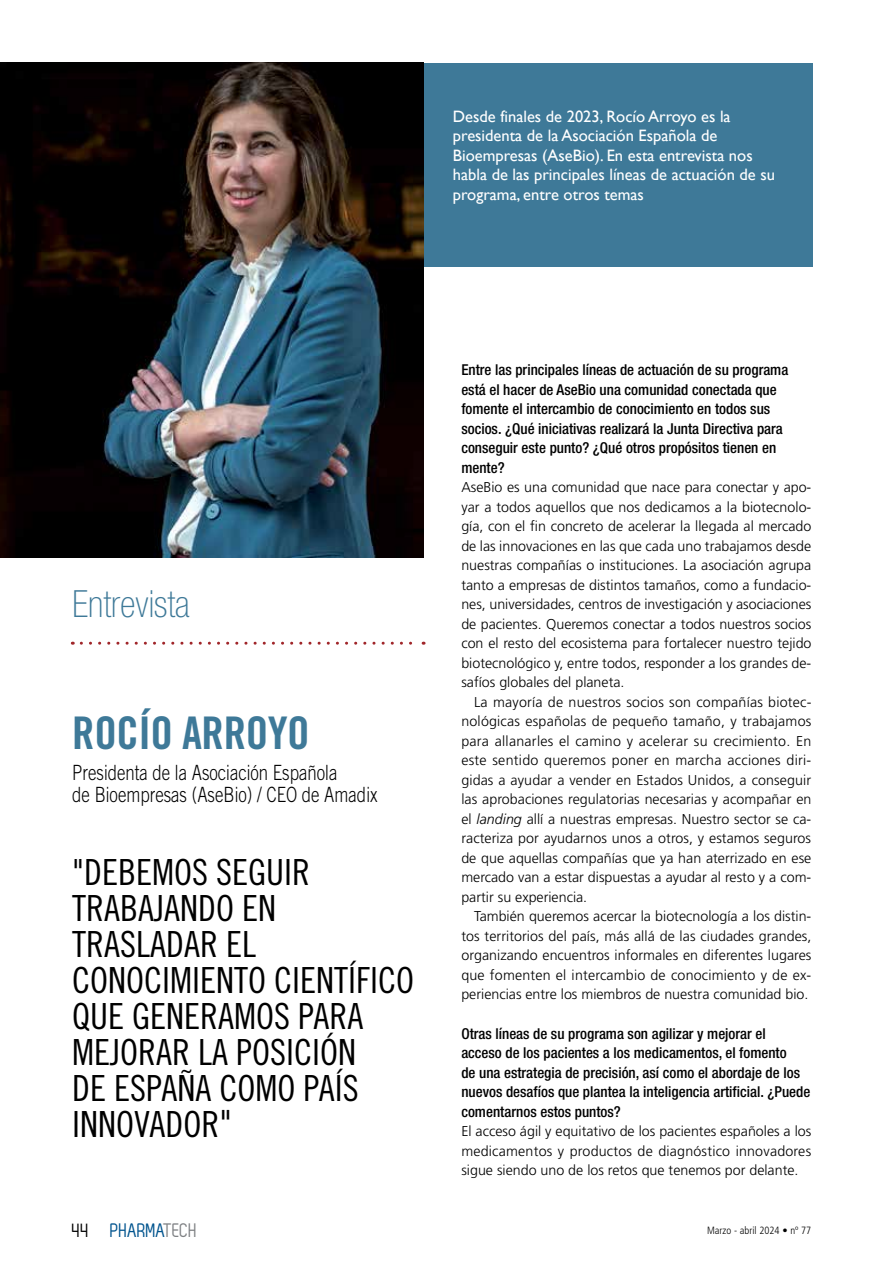
<style>
.page{position:relative;width:893px;height:1263px;background:#fff}
.page>*{position:absolute;margin:0;border:0;box-sizing:border-box;transform-origin:0 0}
.t1{font:45px "Trade Gothic Bold Cond Twenty";letter-spacing:-.01em;color:#3e7998}
.t2{font:100 condensed 37.5px "Helvetica Neue LT Std";color:#3e7998}
.t3{font:36px/36px "Trade Gothic Cond Eighteen";color:#000}
.t4{font:300 21px/22.5px "Trade Gothic";color:#000;scale:.8 1}
.t5{font:19.5px "Zag";color:#00548e}
.t6{font:16.5px/19.5px "Gill Sans";color:#fff}
.t7{font:500 condensed 15px/19.5px "Helvetica Neue LT Std";color:#000}
.t8{font:300 14.25px/19.5px "Frutiger";color:#000;text-align:justify}
.t9{font:300 condensed 10.5px "Frutiger";color:#000}
.s1{font-size:37.5px}
.s2{font-style:italic}
.s3{color:#000}
.s4{color:#808285}
</style>
<div class="page">
<div style="left:423px;top:63px;width:389px;height:204px;background:#3e7998"></div>
<svg style="left:81px;top:642px;width:343px;height:3px"></svg>
<img style="left:0;top:62px;width:423px;height:495px">
<p class="t6" style="left:453px;top:107px;width:324px">Desde finales de 2023, Rocío Arroyo es la presidenta de la Asociación Española de Bioempresas (AseBio). En esta entrevista nos habla de las principales líneas de actuación de su programa, entre otros temas</p>
<h2 class="t2" style="left:72px;top:583px;width:119px">Entrevista</h2>
<h1 class="t1" style="left:72px;top:705px;width:239px">ROCÍO ARROYO</h1>
<h3 class="t4" style="left:72px;top:761px;width:383px">Presidenta de la Asociación Española<br>de Bioempresas (AseBio) / CEO de Amadix</h3>
<h3 class="t3" style="left:72px;top:854px;width:343px">"DEBEMOS SEGUIR<br>TRABAJANDO EN<br>TRASLADAR EL<br>CONOCIMIENTO CIENTÍFICO<br>QUE GENERAMOS PARA<br>MEJORAR LA POSICIÓN<br>DE ESPAÑA COMO PAÍS<br>INNOVADOR<span class="s1">"</span></h3>
<p class="t7" style="left:461px;top:360px;width:328px">Entre las principales líneas de actuación de su programa está el hacer de AseBio una comunidad conectada que fomente el intercambio de conocimiento en todos sus socios. ¿Qué iniciativas realizará la Junta Directiva para conseguir este punto? ¿Qué otros propósitos tienen en mente?</p>
<p class="t8" style="left:461px;top:478px;width:352px">AseBio es una comunidad que nace para conectar y apo&shy;yar a todos aquellos que nos dedicamos a la biotecnolo&shy;gía, con el fin concreto de acelerar la llegada al mercado de las innovaciones en las que cada uno trabajamos desde nuestras compañías o instituciones. La asociación agrupa tanto a empresas de distintos tamaños, como a fundacio&shy;nes, universidades, centros de investigación y asociaciones de pacientes. Queremos conectar a todos nuestros socios con el resto del ecosistema para fortalecer nuestro tejido biotecnológico y, entre todos, responder a los grandes de&shy;safíos globales del planeta.</p>
<p class="t8" style="left:461px;top:692px;width:352px;text-indent:13px">La mayoría de nuestros socios son compañías biotec&shy;nológicas españolas de pequeño tamaño, y trabajamos para allanarles el camino y acelerar su crecimiento. En este sentido queremos poner en marcha acciones diri&shy;gidas a ayudar a vender en Estados Unidos, a conseguir las aprobaciones regulatorias necesarias y acompañar en el <span class="s2">landing</span> allí a nuestras empresas. Nuestro sector se ca&shy;racteriza por ayudarnos unos a otros, y estamos seguros de que aquellas compañías que ya han aterrizado en ese mercado van a estar dispuestas a ayudar al resto y a com&shy;partir su experiencia.</p>
<p class="t8" style="left:461px;top:907px;width:352px;text-indent:13px">También queremos acercar la biotecnología a los distin&shy;tos territorios del país, más allá de las ciudades grandes, organizando encuentros informales en diferentes lugares que fomenten el intercambio de conocimiento y de ex&shy;periencias entre los miembros de nuestra comunidad bio.</p>
<p class="t7" style="left:461px;top:1023px;width:350px">Otras líneas de su programa son agilizar y mejorar el<br>acceso de los pacientes a los medicamentos, el fomento<br>de una estrategia de precisión, así como el abordaje de los nuevos desafíos que plantea la inteligencia artificial. ¿Puede comentarnos estos puntos?</p>
<p class="t8" style="left:461px;top:1121px;width:351px">El acceso ágil y equitativo de los pacientes españoles a los medicamentos y productos de diagnóstico innovadores sigue siendo uno de los retos que tenemos por delante.</p>
<h3 class="t5" style="left:72px;top:1219px;width:127px"><span class="s3">44</span> PHARMA<span class="s4">TECH</span></h3>
<p class="t9" style="left:707px;top:1224px;width:106px">Marzo - abril 2024 • nº 77</p>
</div>
